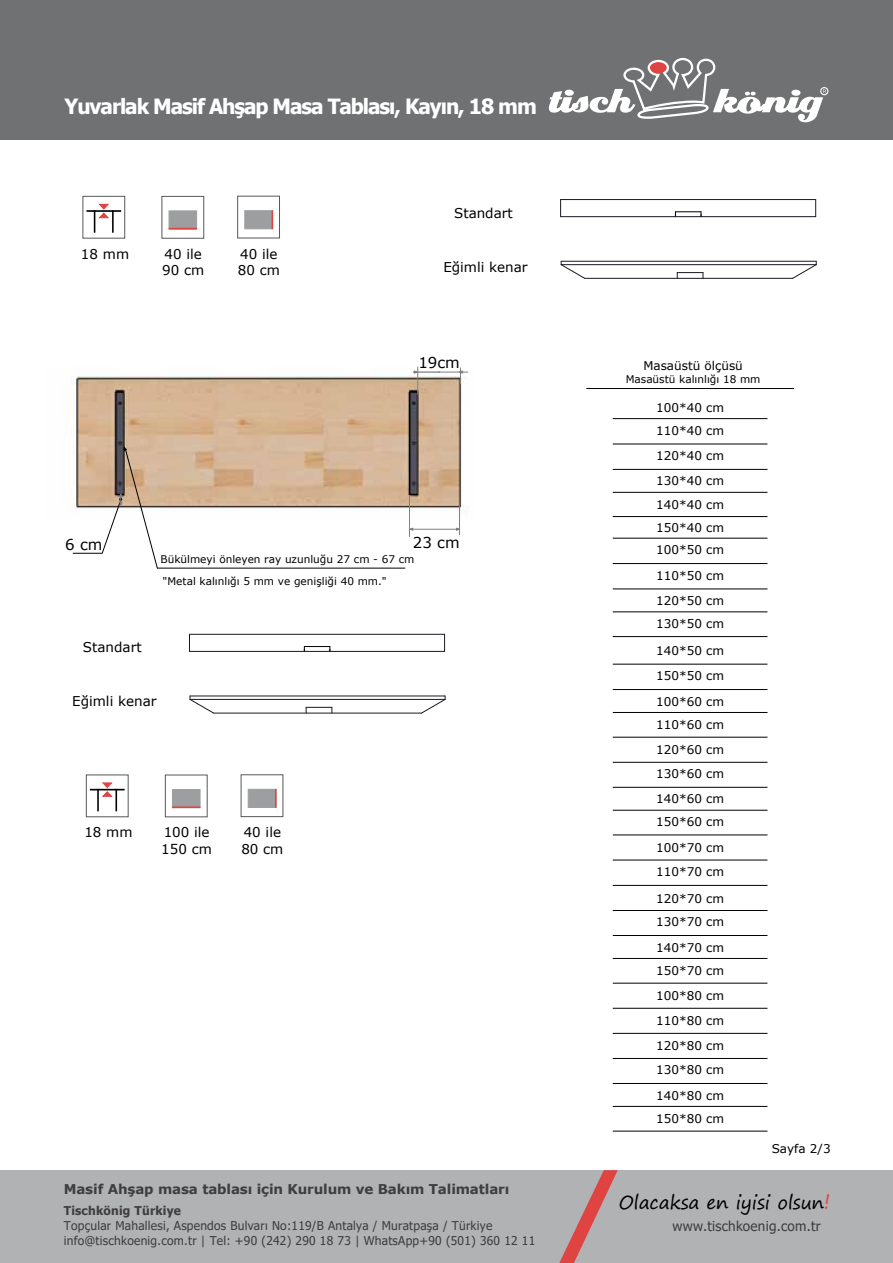
<style>
.page{position:relative;width:893px;height:1263px;background:#fff}
.page>*{position:absolute;margin:0;border:0;box-sizing:border-box;transform-origin:0 0}
.t1{font:700 21px "Tahoma";letter-spacing:-.05em;color:#fff}
.t2{font:18.75px "Segoe Print";letter-spacing:-.01em;color:#000}
.t3{font:15px "Verdana";color:#000}
.t4{font:13.65px "Tahoma";letter-spacing:.02em;color:#3e3d40}
.t5{font:13.5px/16.2px "Verdana";color:#000}
.t6{font:700 13.5px "Verdana";letter-spacing:-.01em;color:#3e3d40}
.t7{font:12.15px/15px "Tahoma";letter-spacing:.02em;color:#3e3d40}
.t8{font:700 12.15px "Tahoma";letter-spacing:.02em;color:#3e3d40}
.t9{font:12px/25.3px "Verdana";color:#000}
.t10{font:10.5px "Verdana";color:#000}
.s1{font-size:21px;color:#df4443}
</style>
<div class="page">
<div style="left:0;top:0;width:893px;height:140px;background:#707172"></div>
<div style="left:820px;top:87px;width:8px;height:8px;border:1px solid #fff;border-radius:50%"></div>
<svg style="left:549px;top:58px;width:277px;height:64px"></svg>
<div style="left:0;top:1171px;width:893px;height:92px;background:#b1b2b4"></div>
<svg style="left:559px;top:1170px;width:59px;height:93px"></svg>
<svg style="left:675px;top:211px;width:27px;height:5px"></svg>
<hr style="left:561px;top:216px;width:255px;height:1px;background:#191924">
<svg style="left:560px;top:200px;width:1px;height:17px"></svg>
<svg style="left:815px;top:200px;width:1px;height:16px"></svg>
<hr style="left:561px;top:199px;width:255px;height:1px;background:#191924">
<svg style="left:560px;top:261px;width:26px;height:18px"></svg>
<svg style="left:792px;top:261px;width:25px;height:18px"></svg>
<hr style="left:585px;top:278px;width:208px;height:1px;background:#191924">
<hr style="left:561px;top:264px;width:255px;height:1px;background:#191924">
<svg style="left:677px;top:272px;width:27px;height:6px"></svg>
<hr style="left:561px;top:261px;width:255px;height:1px;background:#191924">
<div style="left:83px;top:196px;width:42px;height:42px;background:#fff;border:1px solid #58585a"></div>
<hr style="left:112px;top:210px;width:2px;height:23px;background:#000">
<hr style="left:86px;top:210px;width:35px;height:2px;background:#000">
<svg style="left:94px;top:204px;width:16px;height:29px"></svg>
<div style="left:162px;top:196px;width:42px;height:43px;background:#fff;border:1px solid #58585a"></div>
<div style="left:169px;top:211px;width:28px;height:18px;background:#9c9e9f;border:1px solid #9c9e9f"></div>
<svg style="left:169px;top:228px;width:28px;height:1px"></svg>
<div style="left:237px;top:196px;width:43px;height:42px;background:#fff;border:1px solid #58585a"></div>
<div style="left:244px;top:210px;width:29px;height:19px;background:#9c9e9f;border:1px solid #9c9e9f"></div>
<svg style="left:272px;top:210px;width:1px;height:19px"></svg>
<img style="left:71px;top:367px;width:398px;height:145px">
<hr style="left:157px;top:568px;width:248px;height:1px;background:#000">
<hr style="left:413px;top:529px;width:46px;height:1px;background:#808080">
<hr style="left:409px;top:496px;width:1px;height:41px;background:#808080">
<hr style="left:413px;top:371px;width:26px;height:2px;background:#808080">
<svg style="left:456px;top:506px;width:4px;height:29px"></svg>
<svg style="left:414px;top:367px;width:4px;height:27px"></svg>
<svg style="left:438px;top:368px;width:30px;height:16px"></svg>
<svg style="left:73px;top:446px;width:85px;height:123px"></svg>
<svg style="left:304px;top:646px;width:27px;height:5px"></svg>
<hr style="left:189px;top:651px;width:256px;height:1px;background:#191924">
<svg style="left:189px;top:635px;width:1px;height:16px"></svg>
<svg style="left:444px;top:635px;width:1px;height:16px"></svg>
<hr style="left:189px;top:634px;width:256px;height:1px;background:#191924">
<svg style="left:189px;top:696px;width:26px;height:18px"></svg>
<svg style="left:421px;top:696px;width:25px;height:18px"></svg>
<hr style="left:214px;top:713px;width:207px;height:1px;background:#191924">
<hr style="left:190px;top:699px;width:255px;height:1px;background:#191924">
<svg style="left:306px;top:707px;width:26px;height:6px"></svg>
<hr style="left:190px;top:696px;width:255px;height:1px;background:#191924">
<div style="left:86px;top:775px;width:42px;height:42px;background:#fff;border:1px solid #58585a"></div>
<hr style="left:97px;top:789px;width:2px;height:22px;background:#000">
<hr style="left:115px;top:789px;width:2px;height:22px;background:#000">
<hr style="left:90px;top:789px;width:35px;height:1px;background:#000">
<svg style="left:101px;top:782px;width:12px;height:15px"></svg>
<div style="left:165px;top:775px;width:43px;height:42px;background:#fff;border:1px solid #58585a"></div>
<div style="left:172px;top:789px;width:28px;height:19px;background:#9c9e9f"></div>
<hr style="left:172px;top:806px;width:28px;height:2px;background:#df4443">
<div style="left:241px;top:774px;width:42px;height:43px;background:#fff;border:1px solid #58585a"></div>
<div style="left:248px;top:789px;width:28px;height:19px;background:#9c9e9f"></div>
<svg style="left:275px;top:789px;width:2px;height:19px"></svg>
<hr style="left:586px;top:388px;width:208px;height:1px;background:#000">
<hr style="left:613px;top:418px;width:154px;height:1px;background:#000">
<hr style="left:613px;top:444px;width:154px;height:1px;background:#000">
<hr style="left:613px;top:469px;width:154px;height:1px;background:#000">
<hr style="left:613px;top:492px;width:154px;height:1px;background:#000">
<hr style="left:613px;top:538px;width:154px;height:1px;background:#000">
<hr style="left:613px;top:563px;width:154px;height:1px;background:#000">
<hr style="left:613px;top:588px;width:154px;height:1px;background:#000">
<hr style="left:613px;top:611px;width:154px;height:1px;background:#000">
<hr style="left:613px;top:516px;width:154px;height:1px;background:#000">
<hr style="left:613px;top:636px;width:154px;height:1px;background:#000">
<hr style="left:613px;top:664px;width:154px;height:1px;background:#000">
<hr style="left:613px;top:689px;width:154px;height:1px;background:#000">
<hr style="left:613px;top:712px;width:154px;height:1px;background:#000">
<hr style="left:613px;top:737px;width:154px;height:1px;background:#000">
<hr style="left:613px;top:762px;width:154px;height:1px;background:#000">
<hr style="left:613px;top:787px;width:154px;height:1px;background:#000">
<hr style="left:613px;top:810px;width:154px;height:1px;background:#000">
<hr style="left:613px;top:834px;width:154px;height:1px;background:#000">
<hr style="left:613px;top:860px;width:154px;height:1px;background:#000">
<hr style="left:613px;top:885px;width:154px;height:1px;background:#000">
<hr style="left:613px;top:910px;width:154px;height:1px;background:#000">
<hr style="left:613px;top:935px;width:154px;height:1px;background:#000">
<hr style="left:613px;top:958px;width:154px;height:1px;background:#000">
<hr style="left:613px;top:983px;width:154px;height:1px;background:#000">
<hr style="left:613px;top:1008px;width:154px;height:1px;background:#000">
<hr style="left:613px;top:1033px;width:154px;height:1px;background:#000">
<hr style="left:613px;top:1058px;width:154px;height:1px;background:#000">
<hr style="left:613px;top:1083px;width:154px;height:1px;background:#000">
<hr style="left:613px;top:1106px;width:154px;height:1px;background:#000">
<hr style="left:613px;top:1131px;width:154px;height:1px;background:#000">
<h1 class="t1" style="left:64px;top:91px;width:474px">Yuvarlak Masif Ahşap Masa Tablası, Kayın, 18 mm</h1>
<p class="t5" style="left:81px;top:246px;width:50px">18 mm</p>
<p class="t5" style="left:162px;top:246px;width:44px">40 ile<br>90 cm</p>
<p class="t5" style="left:238px;top:246px;width:44px">40 ile<br>80 cm</p>
<p class="t3" style="left:65px;top:534px;width:39px">6 cm</p>
<p class="t5" style="left:454px;top:204px;width:60px">Standart</p>
<p class="t5" style="left:443px;top:258px;width:86px">Eğimli kenar</p>
<p class="t3" style="left:418px;top:352px;width:43px">19cm</p>
<p class="t3" style="left:413px;top:532px;width:48px">23 cm</p>
<p class="t10" style="left:160px;top:552px;width:255px">Bükülmeyi önleyen ray uzunluğu 27 cm - 67 cm</p>
<p class="t5" style="left:83px;top:639px;width:60px">Standart</p>
<p class="t10" style="left:163px;top:574px;width:226px">"Metal kalınlığı 5 mm ve genişliği 40 mm."</p>
<p class="t5" style="left:72px;top:693px;width:86px">Eğimli kenar</p>
<p class="t5" style="left:84px;top:824px;width:50px">18 mm</p>
<p class="t5" style="left:161px;top:824px;width:52px">100 ile<br>150 cm</p>
<p class="t5" style="left:241px;top:824px;width:44px">40 ile<br>80 cm</p>
<p class="t9" style="left:643px;top:353px;width:101px">Masaüstü ölçüsü</p>
<p class="t10" style="left:626px;top:372px;width:136px">Masaüstü kalınlığı 18 mm</p>
<p class="t9" style="left:656px;top:397px;width:69px;line-height:22.2px">100*40 cm<br>110*40 cm</p>
<p class="t9" style="left:656px;top:443px;width:69px">120*40 cm<br>130*40 cm</p>
<p class="t9" style="left:656px;top:492px;width:69px;line-height:23.5px">140*40 cm<br>150*40 cm</p>
<p class="t9" style="left:656px;top:537px;width:69px;text-align:justify">100*50 cm 110*50 cm 120*50 cm</p>
<p class="t9" style="left:656px;top:611px;width:69px">130*50 cm</p>
<p class="t9" style="left:656px;top:638px;width:69px;text-align:justify">140*50 cm 150*50 cm 100*60 cm</p>
<p class="t9" style="left:656px;top:711px;width:69px">110*60 cm<br>120*60 cm</p>
<p class="t9" style="left:656px;top:761px;width:69px">130*60 cm<br>140*60 cm</p>
<p class="t9" style="left:656px;top:809px;width:69px">150*60 cm<br>100*70 cm</p>
<p class="t9" style="left:656px;top:859px;width:69px;line-height:26px">110*70 cm<br>120*70 cm</p>
<p class="t9" style="left:656px;top:909px;width:69px">130*70 cm<br>140*70 cm</p>
<p class="t9" style="left:656px;top:957px;width:69px">150*70 cm<br>100*80 cm</p>
<p class="t9" style="left:656px;top:1007px;width:69px;line-height:25.8px">110*80 cm<br>120*80 cm</p>
<p class="t9" style="left:656px;top:1057px;width:69px">130*80 cm<br>140*80 cm</p>
<p class="t9" style="left:656px;top:1105px;width:69px">150*80 cm</p>
<p class="t9" style="left:772px;top:1135px;width:60px">Sayfa 2/3</p>
<p class="t6" style="left:64px;top:1179px;width:447px">Masif Ahşap masa tablası için Kurulum ve Bakım Talimatları</p>
<h2 class="t2" style="left:619px;top:1186px;width:213px">Olacaksa en iyisi olsun<span class="s1">!</span></h2>
<p class="t8" style="left:64px;top:1202px;width:119px">Tischkönig Türkiye</p>
<p class="t7" style="left:64px;top:1218px;width:473px">Topçular Mahallesi, Aspendos Bulvarı No:119/B Antalya / Muratpaşa / Türkiye info@tischkoenig.com.tr | Tel: +90 (242) 290 18 73 | WhatsApp+90 (501) 360 12 11</p>
<p class="t4" style="left:673px;top:1217px;width:150px">www.tischkoenig.com.tr</p>
</div>
